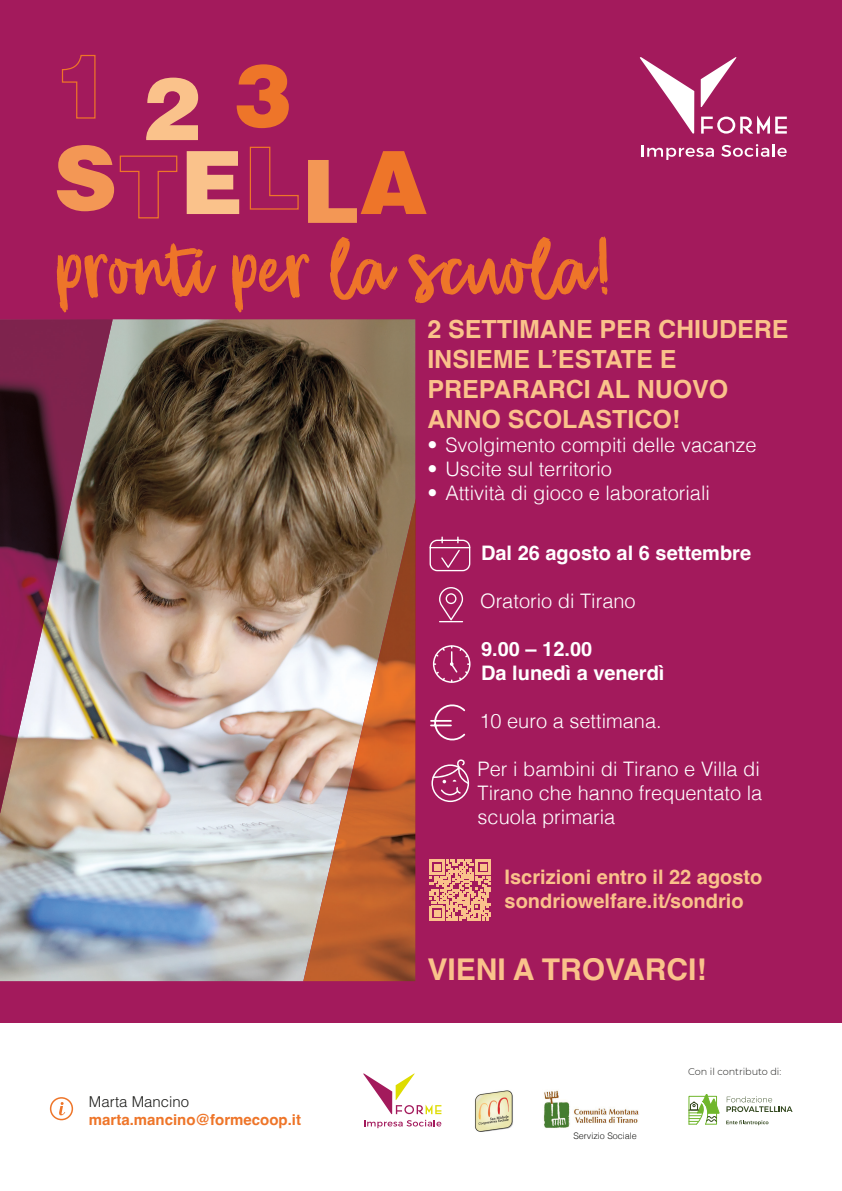
<style>
.page{position:relative;width:842px;height:1191px;background:#fff}
.page>*{position:absolute;margin:0;border:0;box-sizing:border-box;transform-origin:0 0}
.t1{font:76.1px "girlcrush";color:#ee7529}
.t2{font:700 30px "Helvetica";color:#fac28b}
.t3{font:700 25px/30px "Helvetica";color:#fac28b}
.t4{font:300 20px/24px "Helvetica";color:#fff;text-align:justify}
.t5{font:700 20px/24px "Helvetica";color:#fac28b}
.t6{font:700 20px/24px "Helvetica";color:#fff}
.t7{font:700 15px "Helvetica";color:#ee7529}
.t8{font:300 15px "Helvetica LT Std";color:#1d1d1b}
.t9{font:300 9.7px "Montserrat";color:#1d1d1b}
.t10{font:300 9px "Helvetica";color:#1d1d1b}
</style>
<div class="page">
<div style="left:0;top:0;width:842px;height:1022px;background:#a31a5c"></div>
<img style="left:0;top:319px;width:415px;height:662px">
<svg style="left:701px;top:57px;width:36px;height:50px"></svg>
<svg style="left:639px;top:57px;width:55px;height:77px"></svg>
<svg style="left:701px;top:115px;width:86px;height:19px"></svg>
<svg style="left:641px;top:145px;width:73px;height:15px"></svg>
<svg style="left:721px;top:144px;width:66px;height:13px"></svg>
<img style="left:0;top:319px;width:113px;height:494px">
<svg style="left:308px;top:151px;width:119px;height:72px"></svg>
<svg style="left:57px;top:55px;width:242px;height:164px"></svg>
<svg style="left:415px;top:498px;width:1px;height:483px"></svg>
<img style="left:303px;top:501px;width:112px;height:480px">
<svg style="left:439px;top:587px;width:24px;height:35px"></svg>
<svg style="left:363px;top:1073px;width:78px;height:55px"></svg>
<div style="left:50px;top:1097px;width:23px;height:23px;border:2px solid #ee7529;border-radius:50%"></div>
<svg style="left:59px;top:1102px;width:6px;height:14px"></svg>
<svg style="left:726px;top:1096px;width:66px;height:16px"></svg>
<svg style="left:726px;top:1120px;width:42px;height:5px"></svg>
<svg style="left:688px;top:1094px;width:32px;height:31px"></svg>
<img style="left:543px;top:1090px;width:96px;height:38px">
<img style="left:475px;top:1090px;width:38px;height:41px">
<svg style="left:429px;top:536px;width:42px;height:36px"></svg>
<div style="left:433px;top:645px;width:37px;height:38px;border:1px solid #fff;border-radius:50%"></div>
<svg style="left:434px;top:646px;width:35px;height:36px"></svg>
<svg style="left:430px;top:704px;width:36px;height:37px"></svg>
<svg style="left:431px;top:759px;width:38px;height:43px"></svg>
<svg style="left:430px;top:859px;width:61px;height:61px"></svg>
<h1 class="t1" style="left:56px;top:221px;width:555px">pronti per la scuola!</h1>
<p class="t3" style="left:427px;top:317px;width:363px">2 SETTIMANE PER CHIUDERE<br>INSIEME L’ESTATE E<br>PREPARARCI AL NUOVO<br>ANNO SCOLASTICO!</p>
<p class="t4" style="left:427px;top:431px;width:331px">• Svolgimento compiti delle vacanze</p>
<p class="t4" style="left:427px;top:455px;width:186px">• Uscite sul territorio</p>
<p class="t4" style="left:427px;top:479px;width:284px">• Attività di gioco e laboratoriali</p>
<p class="t6" style="left:481px;top:543px;width:272px">Dal 26 agosto al 6 settembre</p>
<p class="t4" style="left:480px;top:587px;width:157px">Oratorio di Tirano</p>
<p class="t6" style="left:481px;top:639px;width:185px">9.00 – 12.00<br>Da lunedì a venerdì</p>
<p class="t4" style="left:479px;top:707px;width:184px">10 euro a settimana.</p>
<p class="t4" style="left:478px;top:755px;width:286px">Per i bambini di Tirano e Villa di Tirano che hanno frequentato la scuola primaria</p>
<p class="t5" style="left:505px;top:867px;width:259px">Iscrizioni entro il 22 agosto sondriowelfare.it/sondrio</p>
<h2 class="t2" style="left:427px;top:951px;width:280px">VIENI A TROVARCI!</h2>
<p class="t8" style="left:89px;top:1092px;width:102px">Marta Mancino</p>
<p class="t7" style="left:89px;top:1110px;width:214px">marta.mancino@formecoop.it</p>
<p class="t10" style="left:573px;top:1127px;width:65px">Servizio Sociale</p>
<p class="t9" style="left:688px;top:1065px;width:95px">Con il contributo di:</p>
</div>
